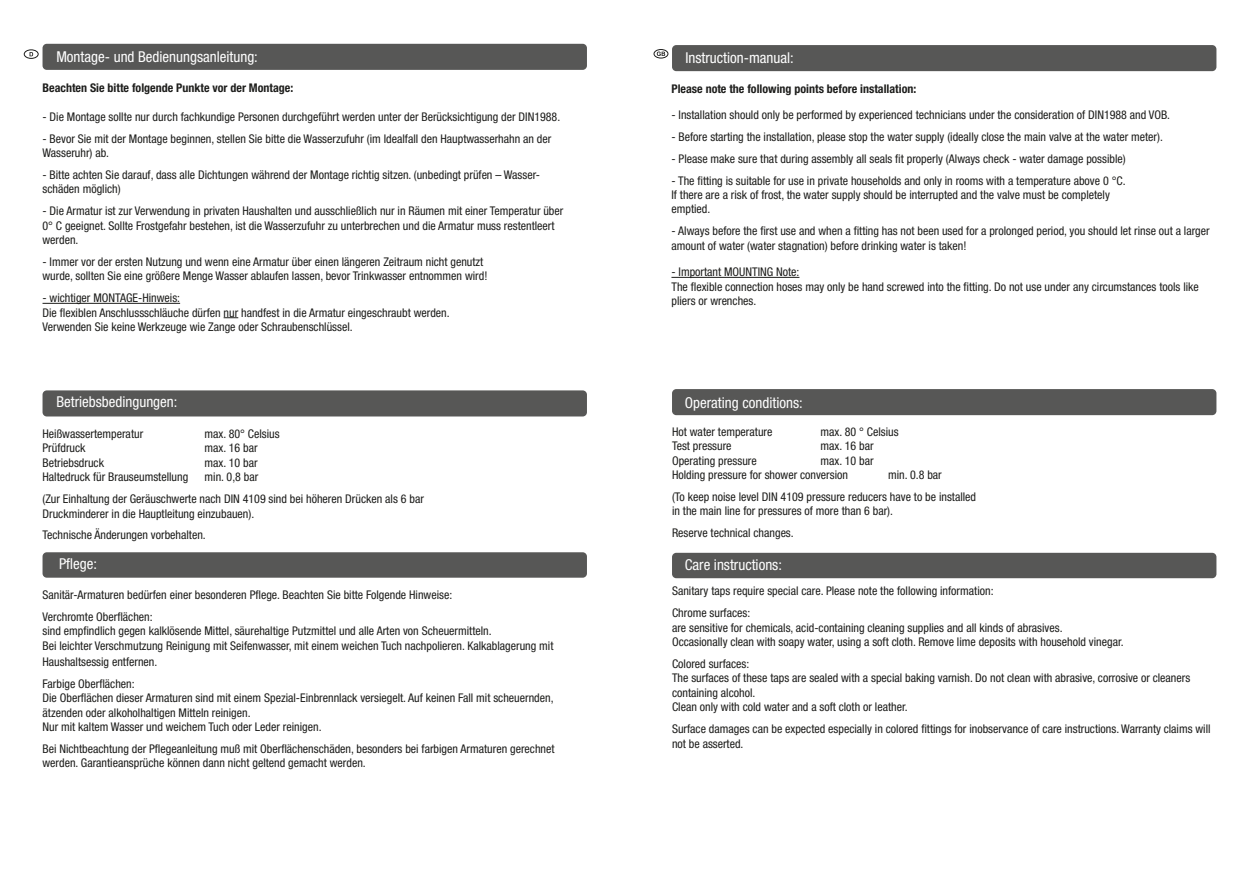
<style>
.page{position:relative;width:1259px;height:893px;background:#fff}
.page>*{position:absolute;margin:0;border:0;box-sizing:border-box;transform-origin:0 0}
.t1{font:condensed 15px "Helvetica Neue LT Pro";color:#fff}
.t2{font:condensed 12px/14.4px "Helvetica Neue LT Pro";color:#1d1d1b}
.t3{font:700 condensed 12px "Helvetica Neue LT Pro";color:#1d1d1b}
</style>
<div class="page">
<div style="left:672px;top:553px;width:544px;height:25px;background:#575756;border-radius:4px"></div>
<div style="left:672px;top:389px;width:544px;height:26px;background:#575756;border-radius:4px"></div>
<div style="left:672px;top:45px;width:544px;height:26px;background:#575756;border-radius:4px"></div>
<hr style="left:671px;top:277px;width:128px;height:1px;background:#1d1d1b">
<div style="left:653px;top:49px;width:15px;height:9px;border:1px solid #1d1d1b;border-radius:50%"></div>
<svg style="left:657px;top:52px;width:8px;height:4px"></svg>
<div style="left:43px;top:44px;width:544px;height:26px;background:#575756;border-radius:4px"></div>
<hr style="left:43px;top:303px;width:137px;height:1px;background:#1d1d1b">
<svg style="left:224px;top:317px;width:14px;height:1px"></svg>
<div style="left:43px;top:390px;width:544px;height:26px;background:#575756;border-radius:4px"></div>
<div style="left:43px;top:552px;width:544px;height:26px;background:#575756;border-radius:4px"></div>
<div style="left:24px;top:49px;width:15px;height:10px;border:1px solid #1d1d1b;border-radius:50%"></div>
<p class="t1" style="left:56px;top:48px;width:203px">Montage- und Bedienungsanleitung:</p>
<p class="t3" style="left:43px;top:80px;width:252px">Beachten Sie bitte folgende Punkte vor der Montage:</p>
<p class="t2" style="left:43px;top:109px;width:519px">- Die Montage sollte nur durch fachkundige Personen durchgeführt werden unter der Berücksichtigung der DIN1988.</p>
<p class="t2" style="left:43px;top:131px;width:510px">- Bevor Sie mit der Montage beginnen, stellen Sie bitte die Wasserzufuhr (im Idealfall den Hauptwasserhahn an der<br>Wasseruhr) ab.</p>
<p class="t2" style="left:43px;top:167px;width:499px">- Bitte achten Sie darauf, dass alle Dichtungen während der Montage richtig sitzen. (unbedingt prüfen – Wasser&shy;schäden möglich)</p>
<p class="t2" style="left:43px;top:204px;width:522px">- Die Armatur ist zur Verwendung in privaten Haushalten und ausschließlich nur in Räumen mit einer Temperatur über<br>0° C geeignet. Sollte Frostgefahr bestehen, ist die Wasserzufuhr zu unterbrechen und die Armatur muss restentleert werden.</p>
<p class="t2" style="left:43px;top:254px;width:446px">- Immer vor der ersten Nutzung und wenn eine Armatur über einen längeren Zeitraum nicht genutzt wurde, sollten Sie eine größere Menge Wasser ablaufen lassen, bevor Trinkwasser entnommen wird!</p>
<p class="t2" style="left:43px;top:291px;width:409px">- wichtiger MONTAGE-Hinweis:<br>Die flexiblen Anschlussschläuche dürfen nur handfest in die Armatur eingeschraubt werden.<br>Verwenden Sie keine Werkzeuge wie Zange oder Schraubenschlüssel.</p>
<p class="t1" style="left:56px;top:393px;width:123px">Betriebsbedingungen:</p>
<p class="t2" style="left:43px;top:426px;width:102px">Heißwassertemperatur</p>
<p class="t2" style="left:205px;top:426px;width:77px">max. 80° Celsius</p>
<p class="t2" style="left:43px;top:441px;width:45px">Prüfdruck</p>
<p class="t2" style="left:205px;top:441px;width:55px">max. 16 bar</p>
<p class="t2" style="left:43px;top:455px;width:63px">Betriebsdruck</p>
<p class="t2" style="left:205px;top:455px;width:55px">max. 10 bar</p>
<p class="t2" style="left:43px;top:470px;width:147px">Haltedruck für Brauseumstellung</p>
<p class="t2" style="left:43px;top:466px;width:383px;line-height:21.9px;text-align:center">min. 0,8 bar<br>(Zur Einhaltung der Geräuschwerte nach DIN 4109 sind bei höheren Drücken als 6 bar</p>
<p class="t2" style="left:43px;top:502px;width:213px;line-height:21.9px">Druckminderer in die Hauptleitung einzubauen).<br>Technische Änderungen vorbehalten.</p>
<p class="t1" style="left:59px;top:555px;width:40px">Pflege:</p>
<p class="t2" style="left:43px;top:584px;width:411px;line-height:21.9px">Sanitär-Armaturen bedürfen einer besonderen Pflege. Beachten Sie bitte Folgende Hinweise:<br>Verchromte Oberflächen:</p>
<p class="t2" style="left:43px;top:624px;width:512px">sind empfindlich gegen kalklösende Mittel, säurehaltige Putzmittel und alle Arten von Scheuermitteln.<br>Bei leichter Verschmutzung Reinigung mit Seifenwasser, mit einem weichen Tuch nachpolieren. Kalkablagerung mit</p>
<p class="t2" style="left:43px;top:651px;width:116px;line-height:21.9px">Haushaltsessig entfernen.<br>Farbige Oberflächen:</p>
<p class="t2" style="left:43px;top:691px;width:512px">Die Oberflächen dieser Armaturen sind mit einem Spezial-Einbrennlack versiegelt. Auf keinen Fall mit scheuernden, ätzenden oder alkoholhaltigen Mitteln reinigen.<br>Nur mit kaltem Wasser und weichem Tuch oder Leder reinigen.</p>
<p class="t2" style="left:43px;top:741px;width:513px">Bei Nichtbeachtung der Pflegeanleitung muß mit Oberflächenschäden, besonders bei farbigen Armaturen gerechnet werden. Garantieansprüche können dann nicht geltend gemacht werden.</p>
<p class="t1" style="left:685px;top:49px;width:110px">Instruction-manual:</p>
<p class="t3" style="left:671px;top:81px;width:246px">Please note the following points before installation:</p>
<p class="t2" style="left:671px;top:107px;width:500px">- Installation should only be performed by experienced technicians under the consideration of DIN1988 and VOB.</p>
<p class="t2" style="left:671px;top:129px;width:493px">- Before starting the installation, please stop the water supply (ideally close the main valve at the water meter).</p>
<p class="t2" style="left:671px;top:151px;width:456px">- Please make sure that during assembly all seals fit properly (Always check - water damage possible)</p>
<p class="t2" style="left:671px;top:173px;width:455px">- The fitting is suitable for use in private households and only in rooms with a temperature above 0 °C.<br>If there are a risk of frost, the water supply should be interrupted and the valve must be completely emptied.</p>
<p class="t2" style="left:671px;top:224px;width:540px">- Always before the first use and when a fitting has not been used for a prolonged period, you should let rinse out a larger amount of water (water stagnation) before drinking water is taken!</p>
<p class="t2" style="left:671px;top:265px;width:529px">- Important MOUNTING Note:<br>The flexible connection hoses may only be hand screwed into the fitting. Do not use under any circumstances tools like pliers or wrenches.</p>
<p class="t1" style="left:685px;top:394px;width:119px">Operating conditions:</p>
<p class="t2" style="left:672px;top:424px;width:102px">Hot water temperature</p>
<p class="t2" style="left:820px;top:424px;width:80px">max. 80 ° Celsius</p>
<p class="t2" style="left:672px;top:439px;width:61px">Test pressure</p>
<p class="t2" style="left:820px;top:439px;width:55px">max. 16 bar</p>
<p class="t2" style="left:672px;top:453px;width:86px">Operating pressure</p>
<p class="t2" style="left:672px;top:453px;width:203px;text-indent:149px">max. 10 bar<br>Holding pressure for shower conversion</p>
<p class="t2" style="left:672px;top:464px;width:306px;line-height:21.9px;text-indent:216px">min. 0.8 bar<br>(To keep noise level DIN 4109 pressure reducers have to be installed</p>
<p class="t2" style="left:672px;top:500px;width:222px;line-height:21.9px">in the main line for pressures of more than 6 bar).<br>Reserve technical changes.</p>
<p class="t1" style="left:685px;top:556px;width:99px">Care instructions:</p>
<p class="t2" style="left:672px;top:580px;width:323px;line-height:21.9px">Sanitary taps require special care. Please note the following information:<br>Chrome surfaces:</p>
<p class="t2" style="left:672px;top:620px;width:453px">are sensitive for chemicals, acid-containing cleaning supplies and all kinds of abrasives.<br>Occasionally clean with soapy water, using a soft cloth. Remove lime deposits with household vinegar.</p>
<p class="t2" style="left:672px;top:656px;width:520px">Colored surfaces:<br>The surfaces of these taps are sealed with a special baking varnish. Do not clean with abrasive, corrosive or cleaners containing alcohol.<br>Clean only with cold water and a soft cloth or leather.</p>
<p class="t2" style="left:672px;top:722px;width:540px">Surface damages can be expected especially in colored fittings for inobservance of care instructions. Warranty claims will not be asserted.</p>
</div>
